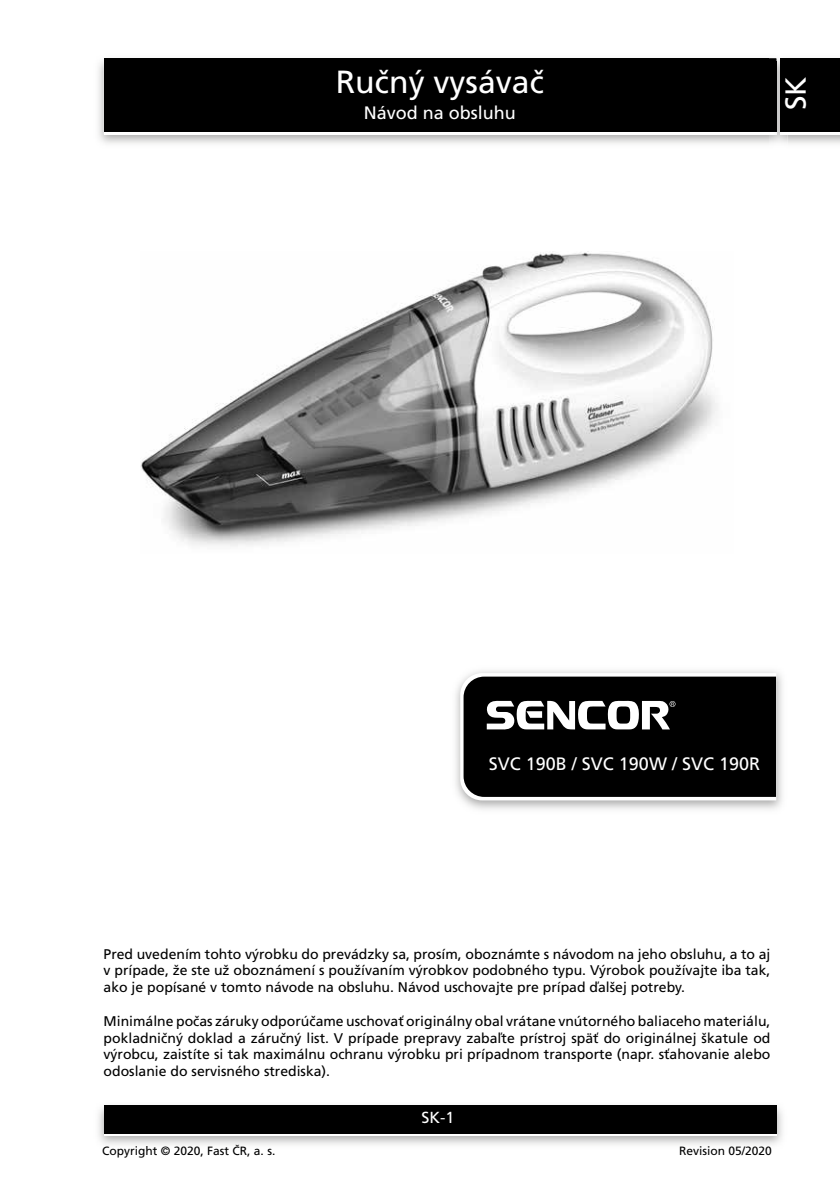
<style>
.page{position:relative;width:840px;height:1191px;background:#fff}
.page>*{position:absolute;margin:0;border:0;box-sizing:border-box;transform-origin:0 0}
.t1{font:32px "Frutiger CE";color:#fff}
.t2{font:29px "Frutiger CE";color:#fff}
.t3{font:18px "Frutiger CE";color:#fff}
.t4{font:16px "Frutiger CE";color:#fff}
.t5{font:14px/16.8px "Frutiger CE";color:#000;text-align:justify}
.t6{font:12px "Frutiger CE";color:#000}
</style>
<div class="page">
<div style="left:104px;top:58px;width:671px;height:74px;background:#000"></div>
<img style="left:98px;top:1105px;width:685px;height:40px">
<div style="left:104px;top:1108px;width:671px;height:28px;background:linear-gradient(to right,#fff,#fff)"></div>
<div style="left:104px;top:1105px;width:671px;height:28px;background:#000"></div>
<img style="left:768px;top:56px;width:19px;height:90px">
<svg style="left:768px;top:132px;width:7px;height:3px"></svg>
<img style="left:768px;top:58px;width:7px;height:3px">
<img style="left:768px;top:61px;width:7px;height:71px">
<div style="left:780px;top:61px;width:59px;height:74px;background:#fff"></div>
<div style="left:780px;top:58px;width:59px;height:74px;background:#000"></div>
<img style="left:455px;top:670px;width:327px;height:140px">
<svg style="left:460px;top:673px;width:315px;height:127px;background:#252525"></svg>
<img style="left:140px;top:252px;width:578px;height:294px">
<h1 class="t1" style="left:335px;top:64px;width:209px">Ručný vysávač</h1>
<p class="t3" style="left:363px;top:102px;width:154px">Návod na obsluhu</p>
<h2 class="t2" style="left:778px;top:110px;width:35px;rotate:-90deg">SK</h2>
<p class="t3" style="left:488px;top:753px;width:273px">SVC 190B / SVC 190W / SVC 190R</p>
<p class="t5" style="left:103px;top:945px;width:668px">Pred uvedením tohto výrobku do prevádzky sa, prosím, oboznámte s návodom na jeho obsluhu, a to aj v prípade, že ste už oboznámení s používaním výrobkov podobného typu. Výrobok používajte iba tak, ako je popísané v tomto návode na obsluhu. Návod uschovajte pre prípad ďalšej potreby.</p>
<p class="t5" style="left:103px;top:1012px;width:668px">Minimálne počas záruky odporúčame uschovať originálny obal vrátane vnútorného baliaceho materiálu, pokladničný doklad a záručný list. V prípade prepravy zabaľte prístroj späť do originálnej škatule od výrobcu, zaistíte si tak maximálnu ochranu výrobku pri prípadnom transporte (napr. sťahovanie alebo odoslanie do servisného strediska).</p>
<p class="t4" style="left:421px;top:1108px;width:34px">SK-1</p>
<p class="t6" style="left:102px;top:1144px;width:174px">Copyright © 2020, Fast ČR, a. s.</p>
<p class="t6" style="left:678px;top:1144px;width:94px">Revision 05/2020</p>
</div>
